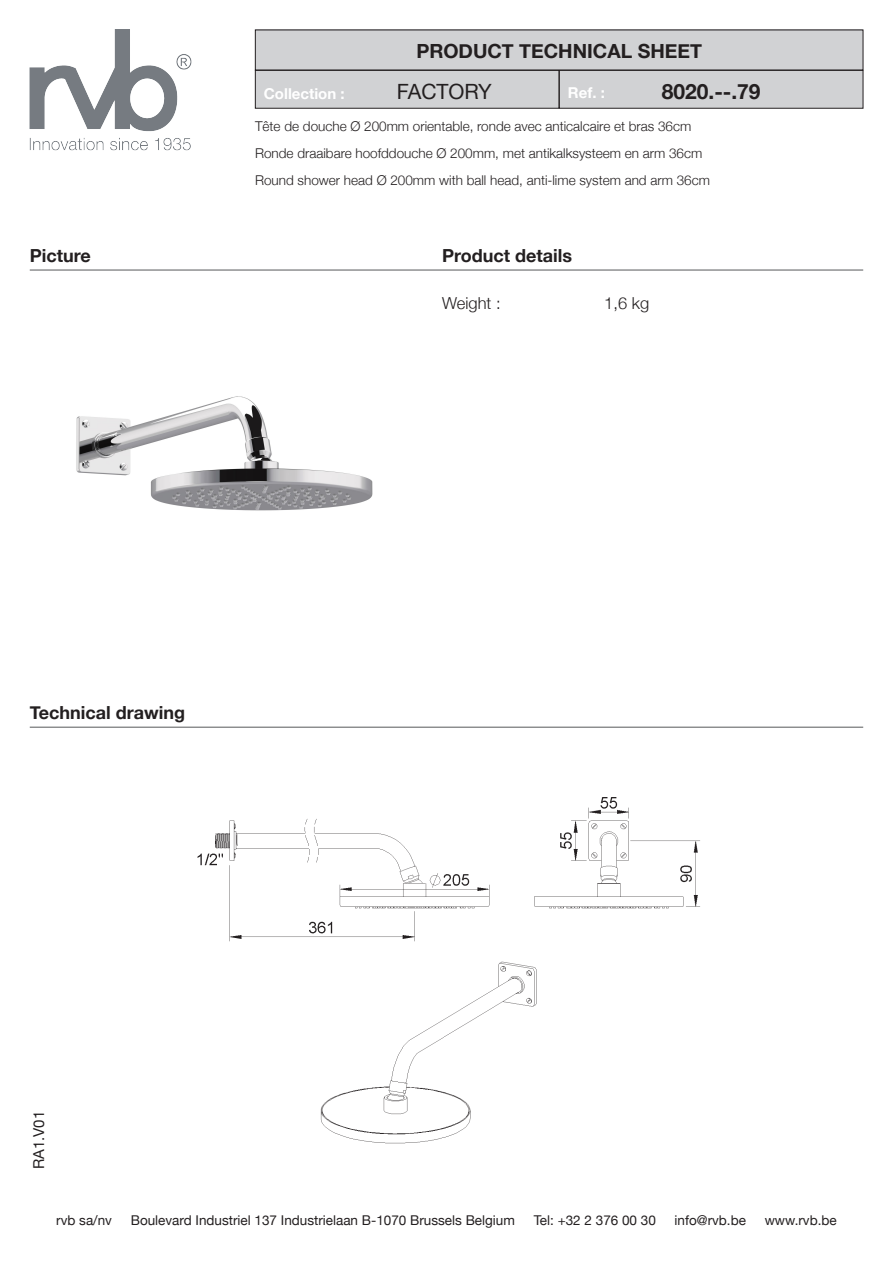
<style>
.page{position:relative;width:893px;height:1263px;background:#fff}
.page>*{position:absolute;margin:0;border:0;box-sizing:border-box;transform-origin:0 0}
.t1{font:700 21px "Helvetica Neue";color:#231f20}
.t2{font:21px "Helvetica Neue";color:#231f20}
.t3{font:700 19.5px "Helvetica Neue";color:#231f20}
.t4{font:700 18px "Helvetica Neue";color:#231f20}
.t5{font:300 16.5px "Helvetica Neue";color:#231f20}
.t6{font:700 15px "Helvetica Neue";color:#fff}
.t7{font:15px "Helvetica Neue";color:#231f20}
.t8{font:300 13.5px "Helvetica Neue";color:#231f20}
.t9{font:13.5px "Helvetica Neue";color:#231f20}
</style>
<div class="page">
<img style="left:30px;top:30px;width:162px;height:121px">
<div style="left:255px;top:70px;width:304px;height:38px;background:#d1d2d4"></div>
<div style="left:255px;top:70px;width:304px;height:38px;border:1px solid #231f20"></div>
<div style="left:559px;top:70px;width:304px;height:38px;background:#d1d2d4"></div>
<div style="left:559px;top:70px;width:304px;height:38px;border:1px solid #231f20"></div>
<div style="left:255px;top:30px;width:608px;height:40px;background:#d1d2d4"></div>
<hr style="left:30px;top:727px;width:833px;height:1px;background:#57585a">
<hr style="left:30px;top:270px;width:833px;height:1px;background:#57585a">
<img style="left:76px;top:396px;width:297px;height:115px">
<img style="left:197px;top:797px;width:503px;height:347px">
<h2 class="t3" style="left:416px;top:39px;width:287px">PRODUCT TECHNICAL SHEET</h2>
<p class="t2" style="left:397px;top:79px;width:96px">FACTORY</p>
<p class="t1" style="left:662px;top:79px;width:100px">8020.--.79</p>
<p class="t6" style="left:264px;top:84px;width:82px">Collection :</p>
<p class="t6" style="left:568px;top:83px;width:38px">Ref. :</p>
<h3 class="t4" style="left:30px;top:244px;width:63px">Picture</h3>
<p class="t8" style="left:255px;top:118px;width:438px">Tête de douche Ø 200mm orientable, ronde avec anticalcaire et bras 36cm</p>
<p class="t8" style="left:255px;top:145px;width:449px">Ronde draaibare hoofddouche Ø 200mm, met antikalksysteem en arm 36cm</p>
<p class="t8" style="left:255px;top:172px;width:456px">Round shower head Ø 200mm with ball head, anti-lime system and arm 36cm</p>
<h3 class="t4" style="left:442px;top:244px;width:131px">Product details</h3>
<p class="t5" style="left:442px;top:293px;width:60px">Weight :</p>
<p class="t5" style="left:604px;top:293px;width:46px">1,6 kg</p>
<h3 class="t4" style="left:30px;top:702px;width:157px">Technical drawing</h3>
<p class="t7" style="left:30px;top:1169px;width:60px;rotate:-90deg">RA1.V01</p>
<p class="t9" style="left:56px;top:1212px;width:57px">rvb sa/nv</p>
<p class="t9" style="left:131px;top:1212px;width:386px">Boulevard Industriel 137 Industrielaan B-1070 Brussels Belgium</p>
<p class="t9" style="left:534px;top:1212px;width:124px">Tel: +32 2 376 00 30</p>
<p class="t9" style="left:675px;top:1212px;width:73px">info@rvb.be</p>
<p class="t9" style="left:765px;top:1212px;width:73px">www.rvb.be</p>
</div>
